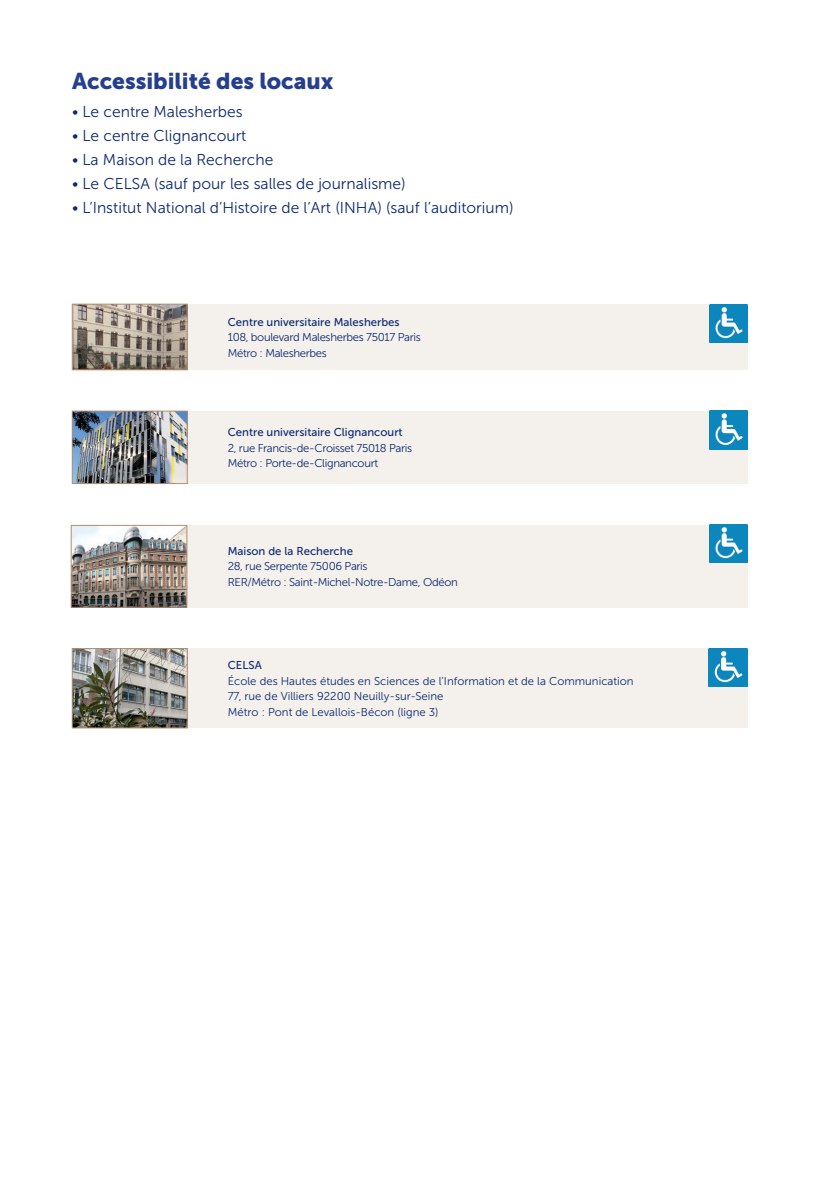
<style>
.page{position:relative;width:840px;height:1191px;background:#fff}
.page>*{position:absolute;margin:0;border:0;box-sizing:border-box;transform-origin:0 0}
.t1{font:22.8px "Museo Sans 900";color:#253f8e}
.t2{font:15.6px "Museo Sans 300";color:#0e2971}
.Texte{font:11.4px "Museo Sans 300";letter-spacing:-.03em;color:#0e2971}
.Texte-2{font:11.4px "Museo Sans 300";color:#0e2971}
.Texte-3{font:11.4px "Museo Sans 500";color:#0e2971}
</style>
<div class="page">
<div style="left:187px;top:525px;width:560px;height:82px;background:#f4f1ec"></div>
<img style="left:73px;top:527px;width:112px;height:78px">
<div style="left:71px;top:525px;width:116px;height:82px;border:1px solid #b38e70"></div>
<img style="left:709px;top:525px;width:38px;height:38px">
<div style="left:187px;top:304px;width:560px;height:66px;background:#f4f1ec"></div>
<img style="left:74px;top:306px;width:111px;height:62px">
<div style="left:72px;top:304px;width:115px;height:66px;border:1px solid #b38e70"></div>
<img style="left:709px;top:304px;width:38px;height:38px">
<div style="left:187px;top:411px;width:560px;height:73px;background:#f4f1ec"></div>
<img style="left:74px;top:413px;width:111px;height:69px">
<div style="left:72px;top:411px;width:115px;height:73px;border:1px solid #b38e70"></div>
<img style="left:709px;top:411px;width:38px;height:38px">
<div style="left:187px;top:648px;width:560px;height:80px;background:#f4f1ec"></div>
<img style="left:74px;top:650px;width:111px;height:76px">
<div style="left:72px;top:648px;width:115px;height:80px;border:1px solid #b38e70"></div>
<img style="left:708px;top:648px;width:38px;height:38px">
<p class="t1" style="left:72px;top:68px;width:263px">Accessibilité des locaux</p>
<p class="t2" style="left:72px;top:103px;width:172px">• Le centre Malesherbes</p>
<p class="t2" style="left:72px;top:127px;width:176px">• Le centre Clignancourt</p>
<p class="t2" style="left:72px;top:151px;width:203px">• La Maison de la Recherche</p>
<p class="t2" style="left:72px;top:175px;width:335px">• Le CELSA (sauf pour les salles de journalisme)</p>
<p class="t2" style="left:72px;top:199px;width:442px">• L’Institut National d’Histoire de l’Art (INHA) (sauf l’auditorium)</p>
<p class="Texte-3" style="left:227px;top:316px;width:173px">Centre universitaire Malesherbes</p>
<p class="Texte" style="left:227px;top:331px;width:194px">108, boulevard Malesherbes 75017 Paris</p>
<p class="Texte" style="left:227px;top:346px;width:100px">Métro : Malesherbes</p>
<p class="Texte-3" style="left:227px;top:426px;width:176px">Centre universitaire Clignancourt</p>
<p class="Texte" style="left:227px;top:441px;width:186px">2, rue Francis-de-Croisset 75018 Paris</p>
<p class="Texte" style="left:227px;top:457px;width:152px">Métro : Porte-de-Clignancourt</p>
<p class="Texte-3" style="left:227px;top:545px;width:127px">Maison de la Recherche</p>
<p class="Texte" style="left:227px;top:560px;width:141px">28, rue Serpente 75006 Paris</p>
<p class="Texte" style="left:227px;top:576px;width:231px">RER/Métro : Saint-Michel-Notre-Dame, Odéon</p>
<p class="Texte-3" style="left:227px;top:659px;width:36px">CELSA</p>
<p class="Texte-2" style="left:227px;top:675px;width:407px">École des Hautes études en Sciences de l’Information et de la Communication</p>
<p class="Texte-2" style="left:227px;top:690px;width:217px">77, rue de Villiers 92200 Neuilly-sur-Seine</p>
<p class="Texte-2" style="left:227px;top:705px;width:212px">Métro : Pont de Levallois-Bécon (ligne 3)</p>
</div>
